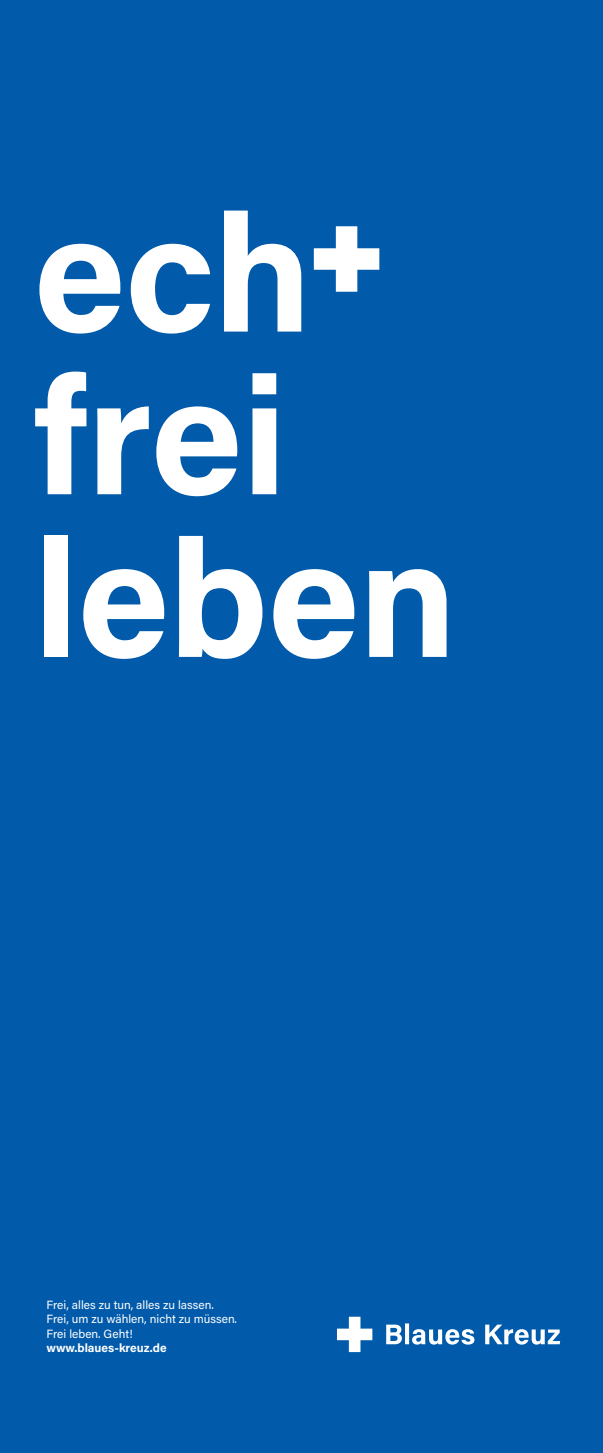
<style>
.page{position:relative;width:603px;height:1453px;background:#fff}
.page>*{position:absolute;margin:0;border:0;box-sizing:border-box;transform-origin:0 0}
.t1{font:165.95px/162.7px "Acumin Variable Concept";letter-spacing:-.01em;color:#fff}
.t2{font:11.9px/14.3px "Acumin Pro";color:#fff}
.t3{font:700 11.9px "Acumin Pro";color:#fff}
</style>
<div class="page">
<div style="left:0;top:0;width:602px;height:1453px;background:#015aaa"></div>
<svg style="left:386px;top:1323px;width:174px;height:21px"></svg>
<svg style="left:337px;top:1317px;width:35px;height:35px"></svg>
<svg style="left:314px;top:226px;width:65px;height:66px"></svg>
<h1 class="t1" style="left:34px;top:186px;width:424px">ech frei leben</h1>
<p class="t2" style="left:47px;top:1297px;width:192px">Frei, alles zu tun, alles zu lassen.<br>Frei, um zu wählen, nicht zu müssen.<br>Frei leben. Geht!</p>
<p class="t3" style="left:47px;top:1339px;width:121px">www.blaues-kreuz.de</p>
</div>
